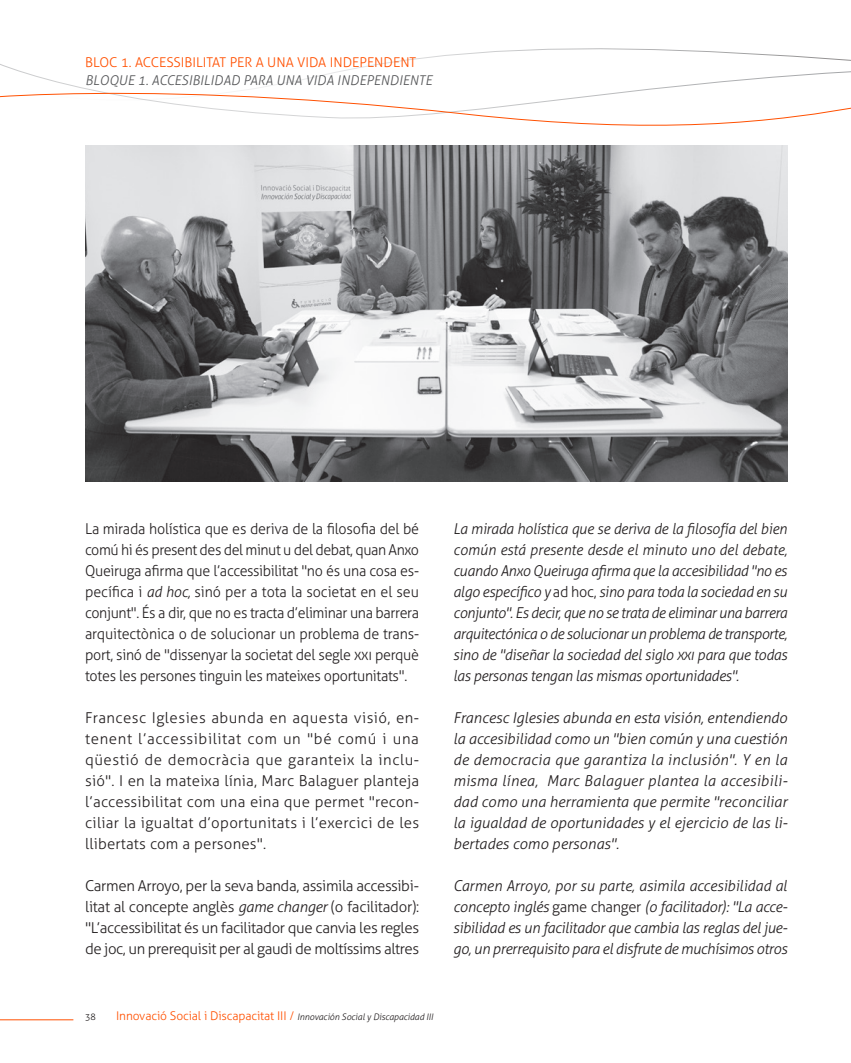
<style>
.page{position:relative;width:851px;height:1063px;background:#fff}
.page>*{position:absolute;margin:0;border:0;box-sizing:border-box;transform-origin:0 0}
._5_1_A_Text_general{font:italic 300 15px/21px "Aller";letter-spacing:-.02em;color:#231f20;text-align:justify}
._5_A_Text_general{font:300 15px/21px "Aller";letter-spacing:-.02em;color:#231f20;text-align:justify}
._5_1_A_Text_general-2{font:italic 300 15px/21px "Aller";letter-spacing:-.02em;color:#231f20;text-align:justify;scale:.96 1}
._5_A_Text_general-2{font:300 15px/21px "Aller";letter-spacing:-.02em;color:#231f20;text-align:justify;scale:.95 1}
._1_Secció{font:italic 300 13.5px "Aller";color:#57585a}
._1_Secció-2{font:300 13.5px "Aller";color:#ff5000}
.t1{font:300 12px "Aller";letter-spacing:-.01em;color:#ff5000}
.t2{font:300 9px "Aller";color:#231f20}
.s1{font-style:italic}
.s2{font-style:normal}
.s3{font-style:italic;font-size:9px;color:#231f20}
</style>
<div class="page">
<hr style="left:0;top:1019px;width:73px;height:1px;background:#ff5000">
<svg style="left:0;top:48px;width:850px;height:209px"></svg>
<img style="left:85px;top:146px;width:702px;height:336px">
<p class="_1_Secció-2" style="left:85px;top:54px;width:332px">BLOC 1. ACCESSIBILITAT PER A UNA VIDA INDEPENDENT</p>
<p class="_1_Secció" style="left:85px;top:72px;width:348px">BLOQUE 1. ACCESIBILIDAD PARA UNA VIDA INDEPENDIENTE</p>
<p class="_5_A_Text_general-2" style="left:85px;top:519px;width:353px">La mirada holística que es deriva de la filosofia del bé comú hi és present des del minut u del debat, quan Anxo Queiruga afirma que l’accessibilitat "no és una cosa es&shy;pecífica i <span class="s1">ad hoc,</span> sinó per a tota la societat en el seu conjunt". És a dir, que no es tracta d’eliminar una barrera arquitectònica o de solucionar un problema de trans&shy;port, sinó de "dissenyar la societat del segle xxi perquè totes les persones tinguin les mateixes oportunitats".</p>
<p class="_5_A_Text_general" style="left:85px;top:708px;width:336px">Francesc Iglesies abunda en aquesta visió, en&shy;tenent l’accessibilitat com un "bé comú i una qüestió de democràcia que garanteix la inclu&shy;sió". I en la mateixa línia, Marc Balaguer planteja l’accessibilitat com una eina que permet "recon&shy;ciliar la igualtat d’oportunitats i l’exercici de les llibertats com a persones".</p>
<p class="_5_A_Text_general" style="left:85px;top:876px;width:335px">Carmen Arroyo, per la seva banda, assimila accessibi&shy;litat al concepte anglès <span class="s1">game changer</span> (o facilitador): "L’accessibilitat és un facilitador que canvia les regles de joc, un prerequisit per al gaudi de moltíssims altres</p>
<p class="_5_1_A_Text_general-2" style="left:453px;top:519px;width:349px">La mirada holística que se deriva de la filosofía del bien común está presente desde el minuto uno del debate, cuando Anxo Queiruga afirma que la accesibilidad "no es algo específico y <span class="s2">ad hoc,</span> sino para toda la sociedad en su conjunto". Es decir, que no se trata de eliminar una barrera arquitectónica o de solucionar un problema de transporte, sino de "diseñar la sociedad del siglo xxi para que todas las personas tengan las mismas oportunidades".</p>
<p class="_5_1_A_Text_general" style="left:453px;top:708px;width:336px">Francesc Iglesies abunda en esta visión, entendiendo la accesibilidad como un "bien común y una cuestión de democracia que garantiza la inclusión". Y en la misma línea, Marc Balaguer plantea la accesibili&shy;dad como una herramienta que permite "reconciliar la igualdad de oportunidades y el ejercicio de las li&shy;bertades como personas".</p>
<p class="_5_1_A_Text_general" style="left:453px;top:876px;width:336px">Carmen Arroyo, por su parte, asimila accesibilidad al concepto inglés <span class="s2">game changer</span> (o facilitador): "La acce&shy;sibilidad es un facilitador que cambia las reglas del jue&shy;go, un prerrequisito para el disfrute de muchísimos otros</p>
<p class="t2" style="left:85px;top:1012px;width:12px">38</p>
<p class="t1" style="left:116px;top:1009px;width:319px">Innovació Social i Discapacitat III / <span class="s3">Innovación Social y Discapacidad III</span></p>
</div>
